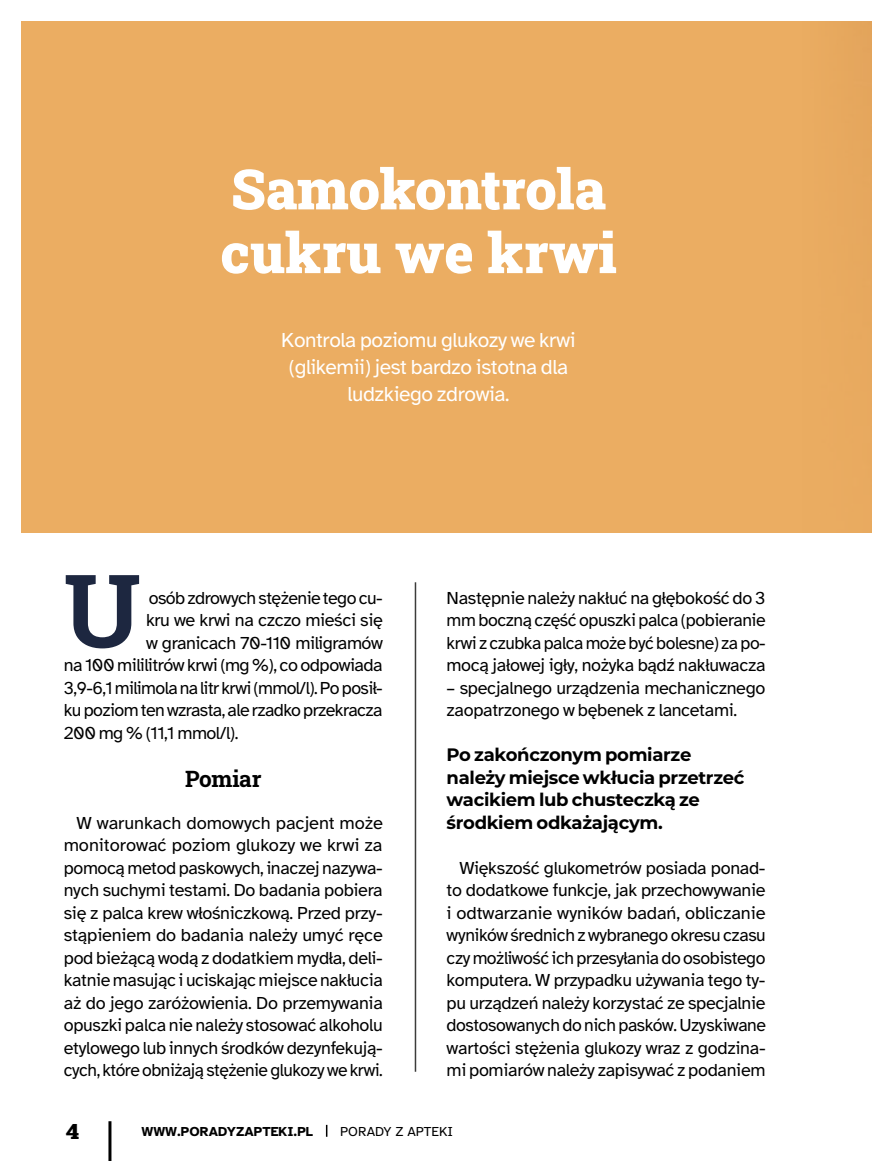
<style>
.page{position:relative;width:872px;height:1161px;background:#fff}
.page>*{position:absolute;margin:0;border:0;box-sizing:border-box;transform-origin:0 0}
.t1{font:700 101.55px "Roboto Slab";color:#1d2740}
.t2{font:900 55.8px/63.8px "Roboto Slab";color:#fff}
.t3{font:700 22.5px "Roboto Slab";letter-spacing:-.015em;color:#000}
.t4{font:900 21.3px "Roboto Slab";color:#000;scale:1.12 1}
.t5{font:21px/27px "Atkinson Hyperlegible";letter-spacing:-.015em;color:#fff;text-align:center}
.t6{font:18px/22.5px "Atkinson Hyperlegible";letter-spacing:-.025em;color:#000;text-align:justify}
.t7{font:700 18px/22.5px "Montserrat";letter-spacing:-.015em;color:#000}
.t8{font:700 13.5px "Atkinson Hyperlegible";color:#000}
.t9{font:13.5px "Atkinson Hyperlegible";color:#000}
</style>
<div class="page">
<div style="left:21px;top:21px;width:851px;height:512px;background:#ebad62"></div>
<hr style="left:415px;top:582px;width:1px;height:490px;background:#3c3c3b">
<hr style="left:108px;top:1121px;width:3px;height:40px;background:#000">
<svg style="left:326px;top:1125px;width:1px;height:12px"></svg>
<h2 class="t2" style="left:220px;top:156px;width:398px">Samokontrola cukru we krwi</h2>
<p class="t5" style="left:281px;top:327px;width:296px">Kontrola poziomu glukozy we krwi (glikemii) jest bardzo istotna dla ludzkiego zdrowia.</p>
<h1 class="t1" style="left:64px;top:541px;width:79px">U</h1>
<p class="t6" style="left:149px;top:587px;width:236px">osób zdrowych stężenie tego cu-</p>
<p class="t6" style="left:146px;top:609px;width:238px">kru we krwi na czczo mieści się</p>
<p class="t6" style="left:146px;top:632px;width:238px">w granicach 70-110 miligramów</p>
<p class="t6" style="left:64px;top:654px;width:320px">na 100 mililitrów krwi (mg %), co odpowiada</p>
<p class="t6" style="left:64px;top:677px;width:320px">3,9-6,1 milimola na litr krwi (mmol/l). Po posił-</p>
<p class="t6" style="left:64px;top:699px;width:320px">ku poziom ten wzrasta, ale rzadko przekracza</p>
<p class="t6" style="left:64px;top:722px;width:176px">200 mg % (11,1 mmol/l).</p>
<p class="t3" style="left:185px;top:763px;width:78px">Pomiar</p>
<p class="t6" style="left:64px;top:812px;width:321px;text-indent:13px">W warunkach domowych pacjent może monitorować poziom glukozy we krwi za pomocą metod paskowych, inaczej nazywa&shy;nych suchymi testami. Do badania pobiera się z palca krew włośniczkową. Przed przy&shy;stąpieniem do badania należy umyć ręce pod bieżącą wodą z dodatkiem mydła, deli&shy;katnie masując i uciskając miejsce nakłucia aż do jego zaróżowienia. Do przemywania opuszki palca nie należy stosować alkoholu etylowego lub innych środków dezynfekują&shy;cych, które obniżają stężenie glukozy we krwi.</p>
<p class="t6" style="left:446px;top:587px;width:320px">Następnie należy nakłuć na głębokość do 3 mm boczną część opuszki palca (pobieranie krwi z czubka palca może być bolesne) za po&shy;mocą jałowej igły, nożyka bądź nakłuwacza</p>
<p class="t6" style="left:446px;top:677px;width:320px">– specjalnego urządzenia mechanicznego zaopatrzonego w bębenek z lancetami.</p>
<p class="t7" style="left:446px;top:743px;width:299px">Po zakończonym pomiarze należy miejsce wkłucia przetrzeć wacikiem lub chusteczką ze środkiem odkażającym.</p>
<p class="t6" style="left:446px;top:857px;width:321px;text-indent:13px">Większość glukometrów posiada ponad&shy;to dodatkowe funkcje, jak przechowywanie i odtwarzanie wyników badań, obliczanie wyników średnich z wybranego okresu czasu czy możliwość ich przesyłania do osobistego komputera. W przypadku używania tego ty&shy;pu urządzeń należy korzystać ze specjalnie dostosowanych do nich pasków. Uzyskiwane wartości stężenia glukozy wraz z godzina&shy;mi pomiarów należy zapisywać z podaniem</p>
<p class="t4" style="left:66px;top:1117px;width:13px">4</p>
<p class="t8" style="left:141px;top:1123px;width:173px">WWW.PORADYZAPTEKI.PL</p>
<p class="t9" style="left:340px;top:1124px;width:115px">PORADY Z APTEKI</p>
</div>
